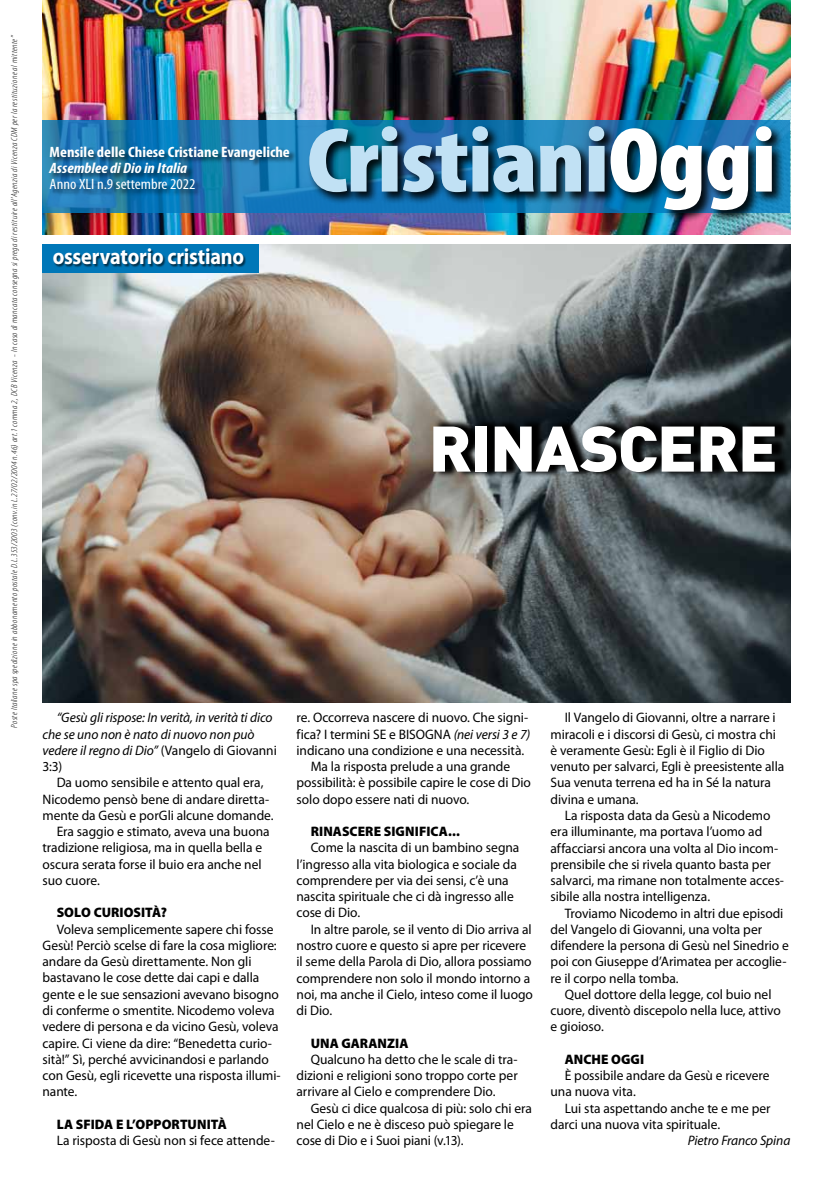
<style>
.page{position:relative;width:833px;height:1188px;background:#fff}
.page>*{position:absolute;margin:0;border:0;box-sizing:border-box;transform-origin:0 0}
.t1{font:900 condensed 92.75px "Myriad Pro";letter-spacing:-.01em;color:#c1e1f4;scale:1.1 1}
.t2{font:900 63.25px "DIN";letter-spacing:-.02em;color:#fff;scale:1.05 1}
.t3{font:700 22.5px "Myriad Pro";letter-spacing:-.01em;color:#fff;scale:.9 1}
.t4{font:700 condensed 15px "Myriad Pro";color:#fff;scale:1.1 1}
.t5{font:condensed 15px "Myriad Pro";color:#fff;scale:1.1 1}
.t6{font:italic 700 condensed 15px "Myriad Pro";color:#fff;scale:1.1 1}
.t7{font:13.75px/16.2px "Myriad Pro";letter-spacing:-.005em;color:#000}
.t8{font:italic 13.75px/16.2px "Myriad Pro";letter-spacing:-.005em;color:#000}
.t9{font:900 13.75px "Myriad Pro";letter-spacing:.005em;color:#000}
.t10{font:italic 300 condensed 8.75px "Myriad Pro";letter-spacing:.035em;color:#000;scale:1.1 1}
.s1{color:#fff}
.s2{font-style:normal}
.s3{font-style:italic}
</style>
<div class="page">
<img style="left:43px;top:0;width:747px;height:234px">
<img style="left:43px;top:244px;width:747px;height:458px">
<svg style="left:43px;top:120px;width:747px;height:93px;background:#1b7cb5"></svg>
<div style="left:49px;top:146px;width:247px;height:51px;background:#000;opacity:.6"></div>
<div style="left:43px;top:244px;width:216px;height:29px;background:#0077b8"></div>
<div style="left:54px;top:249px;width:192px;height:19px;background:#000;opacity:.6"></div>
<div style="left:305px;top:123px;width:478px;height:99px;background:#000;opacity:.9"></div>
<svg style="left:432px;top:417px;width:356px;height:60px;background:#1b1d1e"></svg>
<p class="t10" style="left:9px;top:727px;width:631px;rotate:-90deg">Poste Italiane spa spedizione in abbonamento postale D.L.353/2003 (conv.in L.27/02/2004 n.46) art.1 comma 2, DCB Vicenza - In caso di mancata consegna si prega di restituire all’Agenzia di Vicenza CDM per la restituzione al mittente”</p>
<p class="t4" style="left:50px;top:142px;width:220px">Mensile delle Chiese Cristiane Evangeliche</p>
<p class="t6" style="left:50px;top:158px;width:127px">Assemblee di Dio in Italia</p>
<p class="t5" style="left:50px;top:175px;width:134px">Anno XLI n.9 settembre 2022</p>
<h3 class="t3" style="left:53px;top:242px;width:214px">osservatorio cristiano</h3>
<h1 class="t1" style="left:307px;top:101px;width:428px">Cristiani<span class="s1">Oggi</span></h1>
<h2 class="t2" style="left:428px;top:406px;width:334px">RINASCERE</h2>
<p class="t8" style="left:43px;top:709px;width:236px;text-indent:14px">“Gesù gli rispose: In verità, in verità ti dico che se uno non è nato di nuovo non può vedere il regno di Dio” <span class="s2">(Vangelo di Giovanni<br>3:3)</span></p>
<p class="t7" style="left:57px;top:774px;width:208px">Da uomo sensibile e attento qual era,</p>
<p class="t7" style="left:43px;top:790px;width:228px">Nicodemo pensò bene di andare diretta-</p>
<p class="t7" style="left:43px;top:806px;width:233px">mente da Gesù e porGli alcune domande.</p>
<p class="t7" style="left:57px;top:822px;width:214px">Era saggio e stimato, aveva una buona</p>
<p class="t7" style="left:43px;top:839px;width:221px">tradizione religiosa, ma in quella bella e</p>
<p class="t7" style="left:43px;top:855px;width:221px">oscura serata forse il buio era anche nel</p>
<p class="t7" style="left:43px;top:871px;width:59px">suo cuore.</p>
<p class="t9" style="left:57px;top:904px;width:112px">SOLO CURIOSITÀ?</p>
<p class="t7" style="left:43px;top:920px;width:240px;text-indent:14px">Voleva semplicemente sapere chi fosse Gesù! Perciò scelse di fare la cosa migliore: andare da Gesù direttamente. Non gli bastavano le cose dette dai capi e dalla gente e le sue sensazioni avevano bisogno di conferme o smentite. Nicodemo voleva vedere di persona e da vicino Gesù, voleva capire. Ci viene da dire: “Benedetta curio&shy;sità!” Sì, perché avvicinandosi e parlando con Gesù, egli ricevette una risposta illumi&shy;nante.</p>
<p class="t9" style="left:57px;top:1115px;width:172px">LA SFIDA E L’OPPORTUNITÀ</p>
<p class="t7" style="left:57px;top:1131px;width:220px">La risposta di Gesù non si fece attende-</p>
<p class="t7" style="left:296px;top:709px;width:233px">re. Occorreva nascere di nuovo. Che signi-</p>
<p class="t7" style="left:296px;top:725px;width:235px">fica? I termini SE e BISOGNA <span class="s3">(nei versi 3 e 7)</span></p>
<p class="t7" style="left:296px;top:741px;width:229px">indicano una condizione e una necessità.</p>
<p class="t7" style="left:311px;top:758px;width:201px">Ma la risposta prelude a una grande</p>
<p class="t7" style="left:296px;top:774px;width:236px">possibilità: è possibile capire le cose di Dio</p>
<p class="t7" style="left:296px;top:790px;width:174px">solo dopo essere nati di nuovo.</p>
<p class="t9" style="left:311px;top:823px;width:151px">RINASCERE SIGNIFICA...</p>
<p class="t7" style="left:296px;top:839px;width:224px;text-indent:14px">Come la nascita di un bambino segna l’ingresso alla vita biologica e sociale da comprendere per via dei sensi, c’è una nascita spirituale che ci dà ingresso alle cose di Dio.</p>
<p class="t7" style="left:296px;top:920px;width:238px;text-indent:14px">In altre parole, se il vento di Dio arriva al nostro cuore e questo si apre per ricevere il seme della Parola di Dio, allora possiamo comprendere non solo il mondo intorno a noi, ma anche il Cielo, inteso come il luogo di Dio.</p>
<p class="t9" style="left:311px;top:1034px;width:99px">UNA GARANZIA</p>
<p class="t7" style="left:296px;top:1050px;width:223px;text-align:justify;text-indent:14px">Qualcuno ha detto che le scale di tra&shy;dizioni e religioni sono troppo corte per arrivare al Cielo e comprendere Dio.</p>
<p class="t7" style="left:296px;top:1099px;width:237px;text-indent:14px">Gesù ci dice qualcosa di più: solo chi era nel Cielo e ne è disceso può spiegare le cose di Dio e i Suoi piani (v.13).</p>
<p class="t7" style="left:550px;top:709px;width:235px;text-indent:14px">Il Vangelo di Giovanni, oltre a narrare i miracoli e i discorsi di Gesù, ci mostra chi è veramente Gesù: Egli è il Figlio di Dio venuto per salvarci, Egli è preesistente alla Sua venuta terrena ed ha in Sé la natura divina e umana.</p>
<p class="t7" style="left:550px;top:806px;width:235px;text-indent:14px">La risposta data da Gesù a Nicodemo era illuminante, ma portava l’uomo ad affacciarsi ancora una volta al Dio incom&shy;prensibile che si rivela quanto basta per salvarci, ma rimane non totalmente acces&shy;sibile alla nostra intelligenza.</p>
<p class="t7" style="left:550px;top:904px;width:240px;text-indent:14px">Troviamo Nicodemo in altri due episodi del Vangelo di Giovanni, una volta per difendere la persona di Gesù nel Sinedrio e poi con Giuseppe d’Arimatea per accoglie&shy;re il corpo nella tomba.</p>
<p class="t7" style="left:550px;top:985px;width:232px;text-indent:14px">Quel dottore della legge, col buio nel cuore, diventò discepolo nella luce, attivo e gioioso.</p>
<p class="t9" style="left:565px;top:1051px;width:81px">ANCHE OGGI</p>
<p class="t7" style="left:550px;top:1066px;width:220px;text-indent:14px">È possibile andare da Gesù e ricevere una nuova vita.</p>
<p class="t7" style="left:550px;top:1099px;width:221px;text-indent:14px">Lui sta aspettando anche te e me per darci una nuova vita spirituale.</p>
<p class="t8" style="left:688px;top:1131px;width:104px">Pietro Franco Spina</p>
</div>
